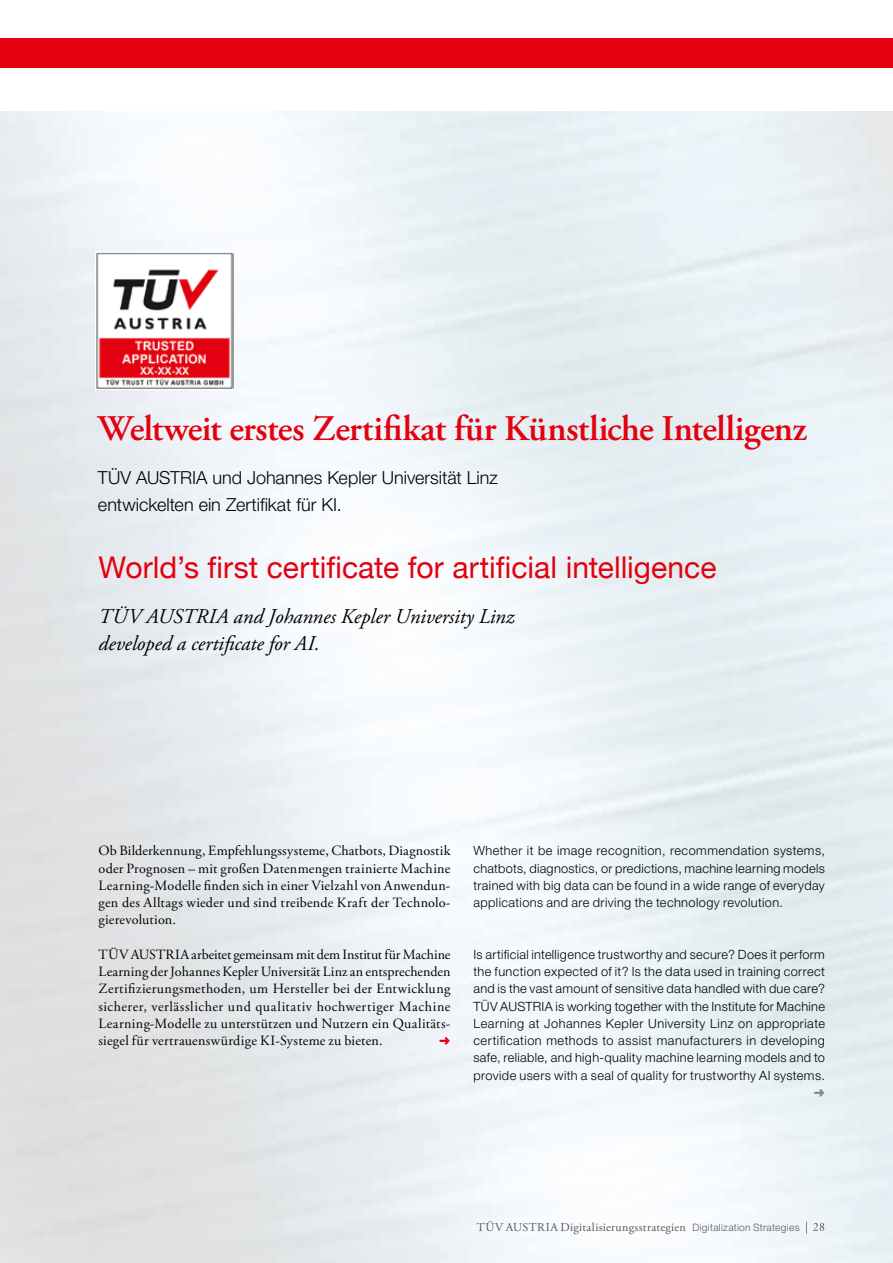
<style>
.page{position:relative;width:893px;height:1263px;background:#fff}
.page>*{position:absolute;margin:0;border:0;box-sizing:border-box;transform-origin:0 0}
.t1{font:600 36px "Adobe Garamond Pro";letter-spacing:-.015em;color:#e3000f}
.t2{font:30px "Helvetica Neue";color:#e3000f}
.t3{font:italic 21px/27px "Adobe Garamond Pro";letter-spacing:-.005em;color:#000}
.t4{font:300 18px/27px "Helvetica Neue";color:#000}
.t5{font:14.1px/17.2px "Adobe Garamond Pro";letter-spacing:.015em;color:#000;text-align:justify}
.t6{font:300 12.75px/17.2px "Helvetica Neue";letter-spacing:.03em;color:#000;text-align:justify}
.t7{font:12px "Adobe Garamond Pro";letter-spacing:.03em;color:#565656}
.s1{font-family:"Helvetica Neue";font-weight:300;font-size:10.2px}
</style>
<div class="page">
<div style="left:0;top:38px;width:893px;height:30px;background:#e3000f"></div>
<img style="left:806px;top:1222px;width:19px;height:12px">
<img style="left:96px;top:252px;width:137px;height:137px">
<svg style="left:440px;top:1037px;width:10px;height:8px"></svg>
<svg style="left:814px;top:1089px;width:10px;height:7px"></svg>
<h1 class="t1" style="left:98px;top:408px;width:710px">Weltweit erstes Zertifikat für Künstliche Intelligenz</h1>
<h3 class="t4" style="left:98px;top:464px;width:401px">TÜV AUSTRIA und Johannes Kepler Universität Linz entwickelten ein Zertifikat für KI.</h3>
<h2 class="t2" style="left:99px;top:546px;width:619px">World’s first certificate for artificial intelligence</h2>
<h3 class="t3" style="left:99px;top:603px;width:417px">TÜV AUSTRIA and Johannes Kepler University Linz developed a certificate for AI.</h3>
<p class="t5" style="left:99px;top:843px;width:353px">Ob Bilderkennung, Empfehlungssysteme, Chatbots, Diagnostik oder Prognosen – mit großen Datenmengen trainierte Machine Learning-Modelle finden sich in einer Vielzahl von Anwendun&shy;gen des Alltags wieder und sind treibende Kraft der Technolo&shy;gierevolution.</p>
<p class="t5" style="left:99px;top:946px;width:353px">TÜV AUSTRIA arbeitet gemeinsam mit dem Institut für Machine Learning der Johannes Kepler Universität Linz an entsprechenden Zertifizierungsmethoden, um Hersteller bei der Entwicklung sicherer, verlässlicher und qualitativ hochwertiger Machine Learning-Modelle zu unterstützen und Nutzern ein Qualitäts&shy;siegel für vertrauenswürdige KI-Systeme zu bieten.</p>
<p class="t6" style="left:473px;top:842px;width:353px">Whether it be image recognition, recommendation systems, chatbots, diagnostics, or predictions, machine learning models trained with big data can be found in a wide range of everyday applications and are driving the technology revolution.</p>
<p class="t6" style="left:473px;top:945px;width:353px">Is artificial intelligence trustworthy and secure? Does it perform the function expected of it? Is the data used in training correct and is the vast amount of sensitive data handled with due care?<br>TÜV AUSTRIA is working together with the Institute for Machine Learning at Johannes Kepler University Linz on appropriate certification methods to assist manufacturers in developing safe, reliable, and high-quality machine learning models and to provide users with a seal of quality for trustworthy AI systems.</p>
<p class="t7" style="left:477px;top:1219px;width:349px">TÜV AUSTRIA Digitalisierungsstrategien <span class="s1">Digitalization Strategies</span> | 28</p>
</div>
